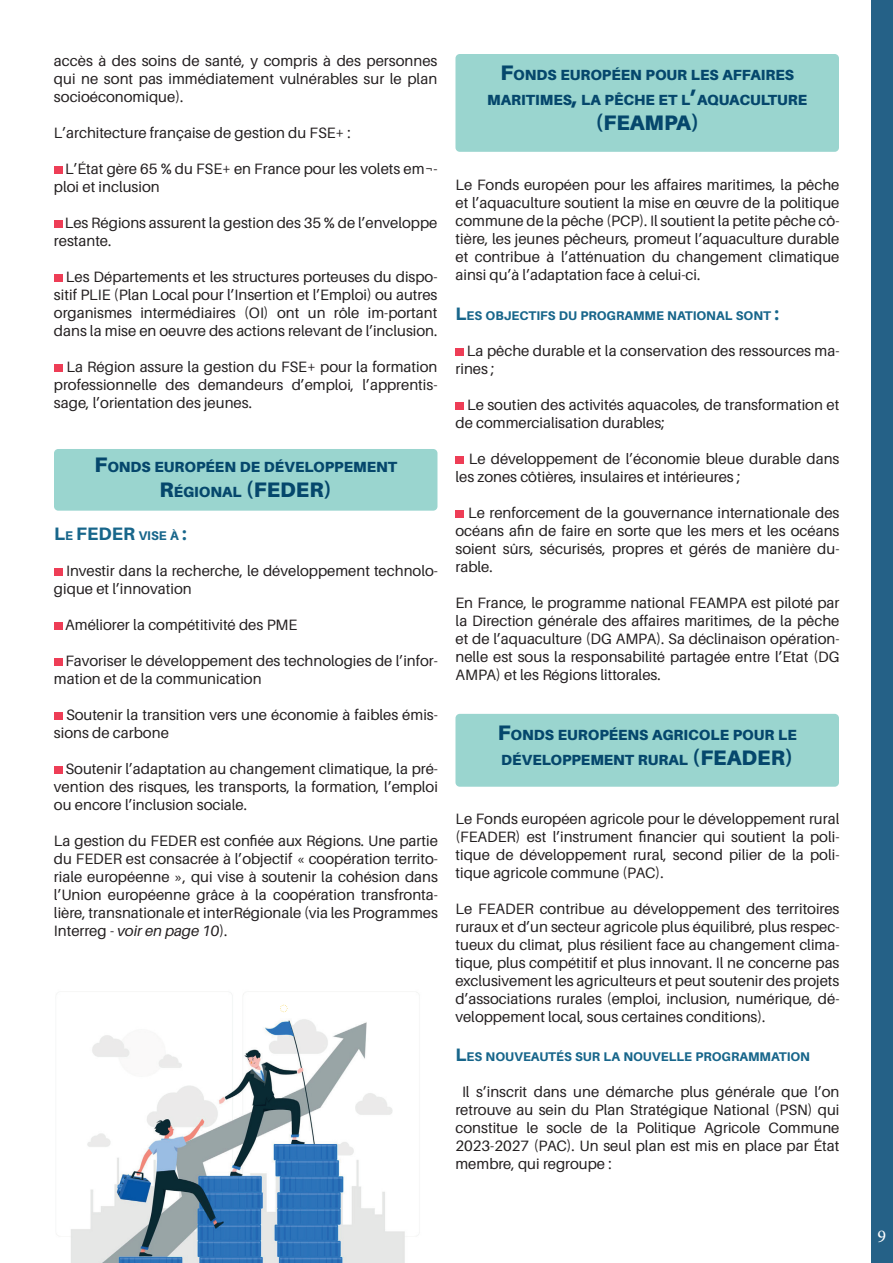
<style>
.page{position:relative;width:893px;height:1263px;background:#fff}
.page>*{position:absolute;margin:0;border:0;box-sizing:border-box;transform-origin:0 0}
.t1{font:900 21px "Aileron";color:#05476c}
.t2{font:800 18px "Aileron";color:#18668b}
.t3{font:18px "Minion Pro";color:#fff}
.t4{font:15px/18px "Aileron";color:#231f20;text-align:justify}
.t5{font:900 14.7px/25.2px "Aileron";color:#05476c}
.t6{font:800 12.6px "Aileron";color:#18668b}
.s1{font-size:21px}
.s2{font-size:14.7px}
.s3{font-size:12.6px}
.s4{font-size:18px}
.s5{font-style:italic}
</style>
<div class="page">
<img style="left:70px;top:992px;width:349px;height:271px">
<svg style="left:280px;top:1004px;width:8px;height:8px"></svg>
<div style="left:54px;top:449px;width:383px;height:62px;background:#9ad5cf;border-radius:4px"></div>
<div style="left:54px;top:569px;width:8px;height:7px;background:#ee3d56"></div>
<div style="left:54px;top:623px;width:8px;height:7px;background:#ee3d56"></div>
<div style="left:54px;top:659px;width:8px;height:7px;background:#ee3d56"></div>
<div style="left:54px;top:713px;width:8px;height:7px;background:#ee3d56"></div>
<div style="left:54px;top:767px;width:8px;height:7px;background:#ee3d56"></div>
<div style="left:54px;top:166px;width:8px;height:8px;background:#ee3d56"></div>
<div style="left:54px;top:220px;width:8px;height:8px;background:#ee3d56"></div>
<div style="left:54px;top:274px;width:8px;height:8px;background:#ee3d56"></div>
<div style="left:54px;top:364px;width:8px;height:8px;background:#ee3d56"></div>
<div style="left:455px;top:54px;width:384px;height:98px;background:#9ad5cf;border-radius:4px"></div>
<div style="left:455px;top:348px;width:8px;height:8px;background:#ee3d56"></div>
<div style="left:455px;top:402px;width:8px;height:8px;background:#ee3d56"></div>
<div style="left:455px;top:456px;width:8px;height:8px;background:#ee3d56"></div>
<div style="left:455px;top:510px;width:8px;height:8px;background:#ee3d56"></div>
<div style="left:455px;top:714px;width:384px;height:73px;background:#9ad5cf;border-radius:4px"></div>
<div style="left:871px;top:0;width:22px;height:1263px;background:#256187"></div>
<p class="t4" style="left:54px;top:52px;width:385px">accès à des soins de santé, y compris à des personnes qui ne sont pas immédiatement vulnérables sur le plan socioéconomique).</p>
<p class="t4" style="left:54px;top:124px;width:298px">L’architecture française de gestion du FSE+ :</p>
<p class="t4" style="left:54px;top:160px;width:385px;text-indent:11px">L’État gère 65 % du FSE+ en France pour les volets em¬- ploi et inclusion</p>
<p class="t4" style="left:54px;top:214px;width:385px;text-indent:11px">Les Régions assurent la gestion des 35 % de l’enveloppe restante.</p>
<p class="t4" style="left:54px;top:268px;width:385px;text-indent:12px">Les Départements et les structures porteuses du dispo&shy;sitif PLIE (Plan Local pour l’Insertion et l’Emploi) ou autres organismes intermédiaires (OI) ont un rôle im-portant dans la mise en oeuvre des actions relevant de l’inclusion.</p>
<p class="t4" style="left:54px;top:358px;width:385px;text-indent:12px">La Région assure la gestion du FSE+ pour la formation professionnelle des demandeurs d’emploi, l’apprentis&shy;sage, l’orientation des jeunes.</p>
<p class="t5" style="left:94px;top:454px;width:304px"><span class="s1">F</span>ONDS EUROPÉEN DE DÉVELOPPEMENT</p>
<h1 class="t1" style="left:159px;top:477px;width:174px">R<span class="s2">ÉGIONAL</span> (FEDER)</h1>
<p class="t2" style="left:54px;top:524px;width:35px">L<span class="s3">E</span> FEDE</p>
<p class="t6" style="left:123px;top:528px;width:65px"><span class="s4">R</span> VISE À <span class="s4">:</span></p>
<p class="t4" style="left:54px;top:562px;width:385px;text-indent:12px">Investir dans la recherche, le développement technolo&shy;gique et l’innovation</p>
<p class="t4" style="left:65px;top:616px;width:234px">Améliorer la compétitivité des PME</p>
<p class="t4" style="left:54px;top:652px;width:385px;text-indent:11px">Favoriser le développement des technologies de l’infor&shy;mation et de la communication</p>
<p class="t4" style="left:54px;top:706px;width:385px;text-indent:12px">Soutenir la transition vers une économie à faibles émis&shy;sions de carbone</p>
<p class="t4" style="left:54px;top:760px;width:385px;text-indent:11px">Soutenir l’adaptation au changement climatique, la pré&shy;vention des risques, les transports, la formation, l’emploi ou encore l’inclusion sociale.</p>
<p class="t4" style="left:54px;top:832px;width:385px">La gestion du FEDER est confiée aux Régions. Une partie du FEDER est consacrée à l’objectif « coopération territo&shy;riale européenne », qui vise à soutenir la cohésion dans l’Union européenne grâce à la coopération transfronta&shy;lière, transnationale et interRégionale (via les Programmes Interreg - <span class="s5">voir en page 10</span>).</p>
<p class="t5" style="left:500px;top:62px;width:201px"><span class="s1">F</span>ONDS EUROPÉEN POUR LES</p>
<p class="t5" style="left:487px;top:62px;width:320px;text-indent:235px">AFFAIRES<br>MARITIMES<span class="s1">,</span> LA PÊCHE ET L<span class="s1">’</span>AQUACULTURE</p>
<h1 class="t1" style="left:595px;top:111px;width:52px">(FEAMPA</h1>
<h1 class="t1" style="left:691px;top:111px;width:10px">)</h1>
<p class="t4" style="left:455px;top:176px;width:386px">Le Fonds européen pour les affaires maritimes, la pêche et l’aquaculture soutient la mise en œuvre de la politique commune de la pêche (PCP). Il soutient la petite pêche cô&shy;tière, les jeunes pêcheurs, promeut l’aquaculture durable et contribue à l’atténuation du changement climatique ainsi qu’à l’adaptation face à celui-ci.</p>
<p class="t6" style="left:455px;top:308px;width:325px"><span class="s4">L</span>ES OBJECTIFS DU PROGRAMME NATIONAL SONT <span class="s4">:</span></p>
<p class="t4" style="left:455px;top:342px;width:385px;text-indent:11px">La pêche durable et la conservation des ressources ma&shy;rines ;</p>
<p class="t4" style="left:455px;top:396px;width:385px;text-indent:12px">Le soutien des activités aquacoles, de transformation et de commercialisation durables;</p>
<p class="t4" style="left:455px;top:450px;width:385px;text-indent:13px">Le développement de l’économie bleue durable dans les zones côtières, insulaires et intérieures ;</p>
<p class="t4" style="left:455px;top:504px;width:385px;text-indent:13px">Le renforcement de la gouvernance internationale des océans afin de faire en sorte que les mers et les océans soient sûrs, sécurisés, propres et gérés de manière du&shy;rable.</p>
<p class="t4" style="left:455px;top:594px;width:385px">En France, le programme national FEAMPA est piloté par la Direction générale des affaires maritimes, de la pêche et de l’aquaculture (DG AMPA). Sa déclinaison opération&shy;nelle est sous la responsabilité partagée entre l’Etat (DG AMPA) et les Régions littorales.</p>
<p class="t5" style="left:498px;top:722px;width:297px"><span class="s1">F</span>ONDS EUROPÉENS AGRICOLE POUR LE<br>DÉVELOPPEMENT RURAL <span class="s1">(FEADER)</span></p>
<p class="t4" style="left:455px;top:810px;width:385px">Le Fonds européen agricole pour le développement rural (FEADER) est l’instrument financier qui soutient la poli&shy;tique de développement rural, second pilier de la poli&shy;tique agricole commune (PAC).</p>
<p class="t4" style="left:455px;top:900px;width:385px">Le FEADER contribue au développement des territoires ruraux et d’un secteur agricole plus équilibré, plus respec&shy;tueux du climat, plus résilient face au changement clima&shy;tique, plus compétitif et plus innovant. Il ne concerne pas exclusivement les agriculteurs et peut soutenir des projets d’associations rurales (emploi, inclusion, numérique, dé&shy;veloppement local, sous certaines conditions).</p>
<p class="t6" style="left:455px;top:1050px;width:356px"><span class="s4">L</span>ES NOUVEAUTÉS SUR LA NOUVELLE PROGRAMMATION</p>
<p class="t4" style="left:455px;top:1083px;width:385px;text-indent:7px">Il s’inscrit dans une démarche plus générale que l’on retrouve au sein du Plan Stratégique National (PSN) qui constitue le socle de la Politique Agricole Commune 2023-2027 (PAC). Un seul plan est mis en place par État membre, qui regroupe :</p>
<p class="t3" style="left:877px;top:1224px;width:10px">9</p>
</div>
